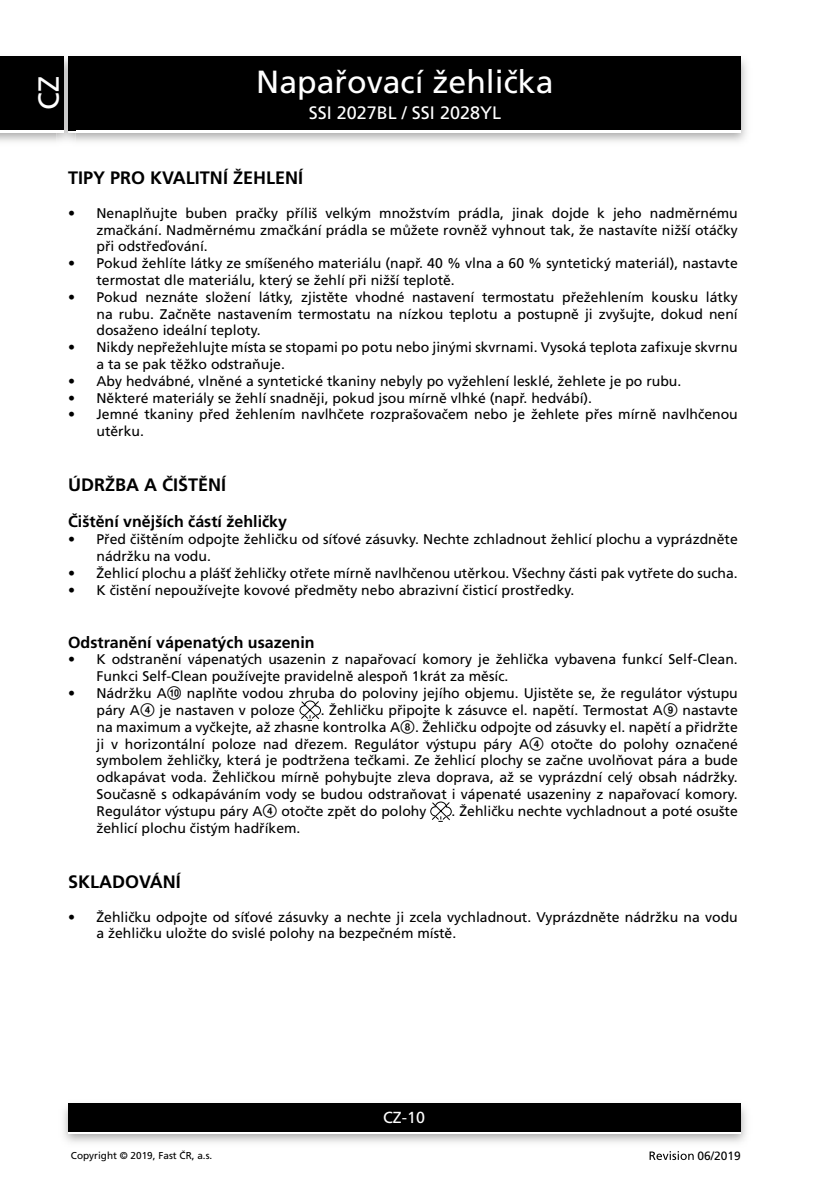
<style>
.page{position:relative;width:840px;height:1191px;background:#fff}
.page>*{position:absolute;margin:0;border:0;box-sizing:border-box;transform-origin:0 0}
.t1{font:32px "Frutiger CE";color:#fff}
.t2{font:29px "Frutiger CE";color:#fff}
.t3{font:700 18px "Frutiger CE";color:#000}
.t4{font:18px "Frutiger CE";color:#fff}
.t5{font:700 16px "Frutiger CE";color:#000}
.t6{font:16px "Frutiger CE";color:#fff}
.t7{font:14px/16.8px "Frutiger CE";color:#000}
.t8{font:12px "Frutiger CE";color:#000}
.t9{font:10px "Frutiger CE";color:#000}
.s1{font-family:"Zz 3"}
</style>
<div class="page">
<img style="left:0;top:56px;width:747px;height:86px">
<div style="left:68px;top:59px;width:672px;height:74px;background:#fff"></div>
<div style="left:68px;top:57px;width:672px;height:73px;background:#000"></div>
<img style="left:63px;top:1103px;width:684px;height:40px">
<div style="left:68px;top:1106px;width:672px;height:28px;background:linear-gradient(to right,#fff,#fff)"></div>
<div style="left:68px;top:1103px;width:672px;height:28px;background:#000"></div>
<img style="left:57px;top:56px;width:18px;height:86px">
<img style="left:68px;top:130px;width:7px;height:3px">
<svg style="left:68px;top:57px;width:7px;height:2px"></svg>
<img style="left:68px;top:59px;width:7px;height:71px">
<div style="left:0;top:59px;width:64px;height:74px;background:#fff"></div>
<div style="left:0;top:57px;width:64px;height:73px;background:#000"></div>
<svg style="left:649px;top:1151px;width:44px;height:9px"></svg>
<svg style="left:299px;top:700px;width:21px;height:21px"></svg>
<svg style="left:430px;top:801px;width:21px;height:21px"></svg>
<h2 class="t2" style="left:32px;top:110px;width:35px;rotate:-90deg">CZ</h2>
<h1 class="t1" style="left:256px;top:64px;width:298px">Napařovací žehlička</h1>
<p class="t4" style="left:308px;top:102px;width:194px">SSI 2027BL / SSI 2028YL</p>
<p class="t3" style="left:68px;top:168px;width:236px">TIPY PRO KVALITNÍ ŽEHLENÍ</p>
<p class="t7" style="left:96px;top:204px;width:642px;text-align:justify;text-indent:-28px">• Nenaplňujte buben pračky příliš velkým množstvím prádla, jinak dojde k jeho nadměrnému zmačkání. Nadměrnému zmačkání prádla se můžete rovněž vyhnout tak, že nastavíte nižší otáčky při odstřeďování.</p>
<p class="t7" style="left:96px;top:255px;width:642px;text-indent:-28px">• Pokud žehlíte látky ze smíšeného materiálu (např. 40 % vlna a 60 % syntetický materiál), nastavte termostat dle materiálu, který se žehlí při nižší teplotě.</p>
<p class="t7" style="left:96px;top:288px;width:642px;text-align:justify;text-indent:-28px">• Pokud neznáte složení látky, zjistěte vhodné nastavení termostatu přežehlením kousku látky na rubu. Začněte nastavením termostatu na nízkou teplotu a postupně ji zvyšujte, dokud není dosaženo ideální teploty.</p>
<p class="t7" style="left:96px;top:339px;width:642px;text-indent:-28px">• Nikdy nepřežehlujte místa se stopami po potu nebo jinými skvrnami. Vysoká teplota zafixuje skvrnu a ta se pak těžko odstraňuje.</p>
<p class="t7" style="left:68px;top:372px;width:612px">• Aby hedvábné, vlněné a syntetické tkaniny nebyly po vyžehlení lesklé, žehlete je po rubu.</p>
<p class="t7" style="left:68px;top:389px;width:523px">• Některé materiály se žehlí snadněji, pokud jsou mírně vlhké (např. hedvábí).</p>
<p class="t7" style="left:96px;top:406px;width:642px;text-indent:-28px">• Jemné tkaniny před žehlením navlhčete rozprašovačem nebo je žehlete přes mírně navlhčenou utěrku.</p>
<p class="t3" style="left:68px;top:475px;width:160px">ÚDRŽBA A ČIŠTĚNÍ</p>
<p class="t5" style="left:68px;top:513px;width:220px">Čištění vnějších částí žehličky</p>
<p class="t7" style="left:96px;top:531px;width:642px;text-indent:-28px">• Před čištěním odpojte žehličku od síťové zásuvky. Nechte zchladnout žehlicí plochu a vyprázdněte nádržku na vodu.</p>
<p class="t7" style="left:68px;top:564px;width:668px">• Žehlicí plochu a plášť žehličky otřete mírně navlhčenou utěrkou. Všechny části pak vytřete do sucha.</p>
<p class="t7" style="left:68px;top:581px;width:505px">• K čistění nepoužívejte kovové předměty nebo abrazivní čisticí prostředky.</p>
<p class="t5" style="left:68px;top:633px;width:248px">Odstranění vápenatých usazenin</p>
<p class="t7" style="left:96px;top:651px;width:640px;text-indent:-28px">• K odstranění vápenatých usazenin z napařovací komory je žehlička vybavena funkcí Self-Clean.<br>Funkci Self-Clean používejte pravidelně alespoň 1krát za měsíc.</p>
<p class="t7" style="left:96px;top:684px;width:642px;text-indent:-28px">• Nádržku A<span class="s1">0</span> naplňte vodou zhruba do poloviny jejího objemu. Ujistěte se, že regulátor výstupu páry A<span class="s1">4</span> je nastaven v poloze</p>
<p class="t7" style="left:96px;top:701px;width:642px;text-indent:224px">. Žehličku připojte k zásuvce el. napětí. Termostat A<span class="s1">9</span> nastavte na maximum a vyčkejte, až zhasne kontrolka A<span class="s1">8</span>. Žehličku odpojte od zásuvky el. napětí a přidržte ji v horizontální poloze nad dřezem. Regulátor výstupu páry A<span class="s1">4</span> otočte do polohy označené symbolem žehličky, která je podtržena tečkami. Ze žehlicí plochy se začne uvolňovat pára a bude odkapávat voda. Žehličkou mírně pohybujte zleva doprava, až se vyprázdní celý obsah nádržky.<br>Současně s odkapáváním vody se budou odstraňovat i vápenaté usazeniny z napařovací komory.<br>Regulátor výstupu páry A<span class="s1">4</span> otočte zpět do polohy</p>
<p class="t7" style="left:451px;top:802px;width:287px">. Žehličku nechte vychladnout a poté osušte</p>
<p class="t7" style="left:96px;top:819px;width:203px">žehlicí plochu čistým hadříkem.</p>
<p class="t3" style="left:68px;top:871px;width:114px">SKLADOVÁNÍ</p>
<p class="t7" style="left:96px;top:908px;width:642px;text-indent:-28px">• Žehličku odpojte od síťové zásuvky a nechte ji zcela vychladnout. Vyprázdněte nádržku na vodu a žehličku uložte do svislé polohy na bezpečném místě.</p>
<p class="t6" style="left:383px;top:1108px;width:43px">CZ-10</p>
<p class="t9" style="left:71px;top:1149px;width:143px">Copyright © 2019, Fast ČR, a.s.</p>
<p class="t8" style="left:697px;top:1148px;width:45px">06/2019</p>
</div>
